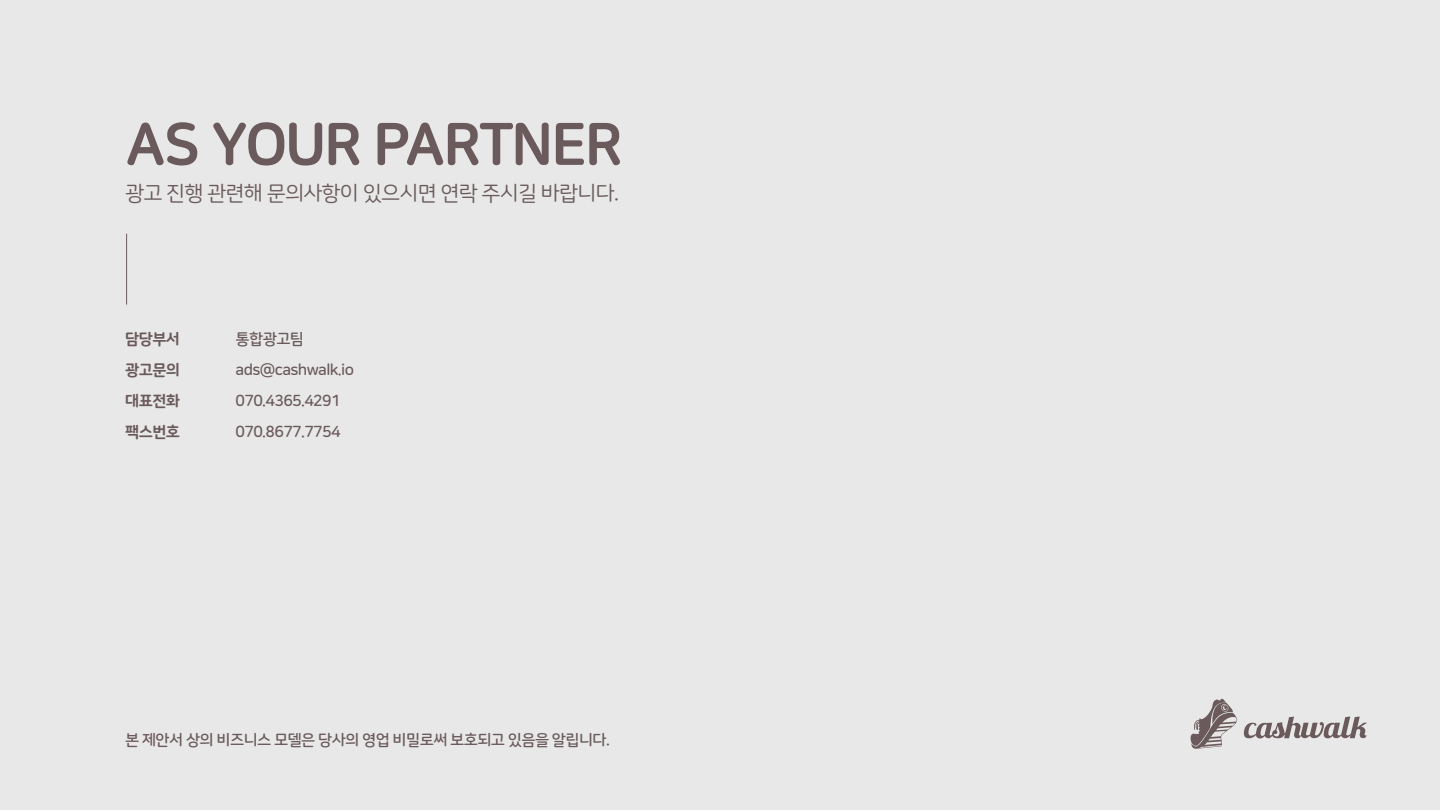
<style>
.page{position:relative;width:1440px;height:811px;background:#fff}
.page>*{position:absolute;margin:0;border:0;box-sizing:border-box;transform-origin:0 0}
.t1{font:59px "Nanum Square Round OTFEB";letter-spacing:-.04em;color:#6a5a5b}
.t2{font:21px "Nanum Square Round OTFR";letter-spacing:-.04em;color:#6a5a5b}
.t3{font:15.6px/31.2px "Nanum Square Round OTFB";letter-spacing:-.04em;color:#6a5a5b}
.t4{font:15.6px/31.2px "Nanum Square Round OTFEB";letter-spacing:-.04em;color:#6a5a5b;text-align:justify}
</style>
<div class="page">
<div style="left:0;top:0;width:1440px;height:809px;background:#e8e8e8"></div>
<svg style="left:1190px;top:698px;width:48px;height:50px"></svg>
<svg style="left:1244px;top:716px;width:123px;height:22px"></svg>
<h1 class="t1" style="left:125px;top:112px;width:500px">AS YOUR PARTNER</h1>
<h2 class="t2" style="left:125px;top:182px;width:495px">광고 진행 관련해 문의사항이 있으시면 연락 주시길 바랍니다.</h2>
<p class="t4" style="left:125px;top:323px;width:56px">담당부서 광고문의 대표전화 팩스번호</p>
<p class="t3" style="left:236px;top:323px;width:120px">통합광고팀 ads@cashwalk.io<br>070.4365.4291<br>070.8677.7754</p>
<p class="t3" style="left:125px;top:723px;width:486px">본 제안서 상의 비즈니스 모델은 당사의 영업 비밀로써 보호되고 있음을 알립니다.</p>
</div>
